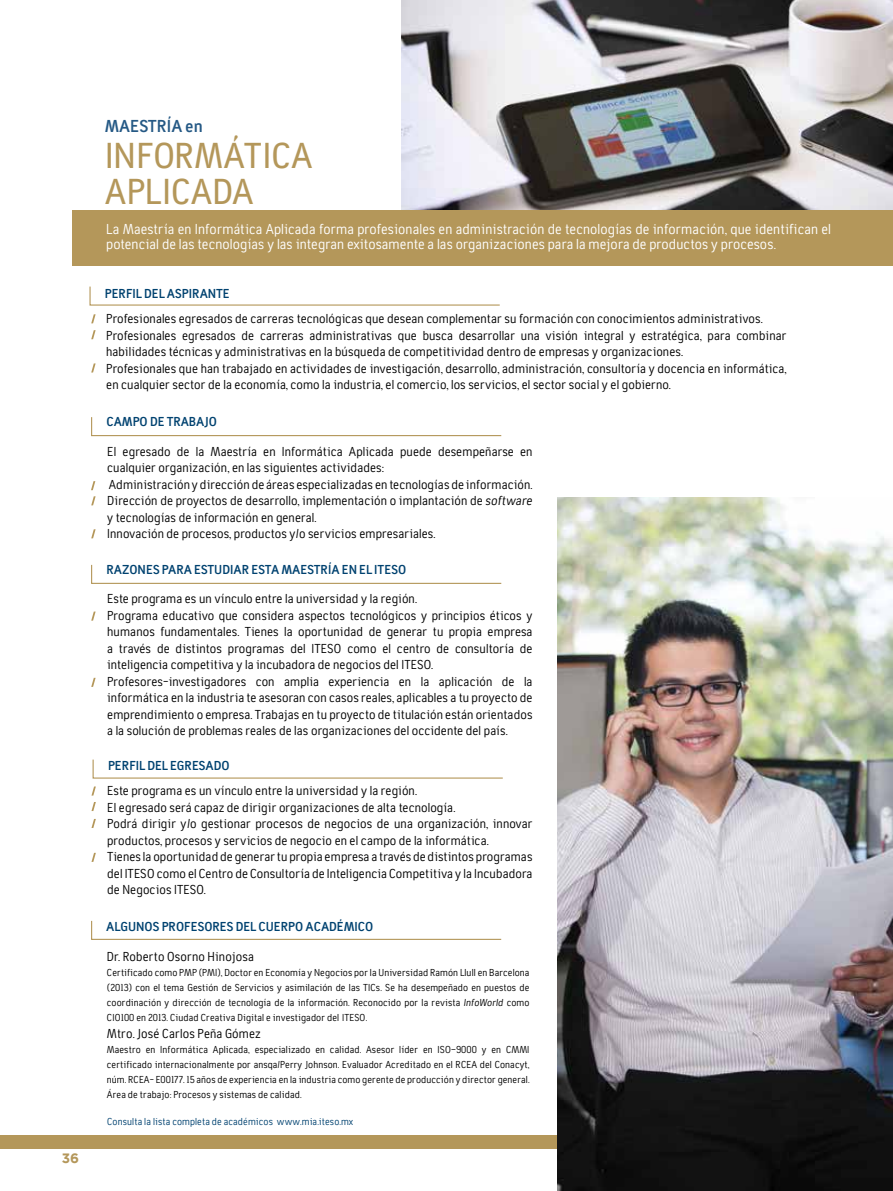
<style>
.page{position:relative;width:893px;height:1191px;background:#fff}
.page>*{position:absolute;margin:0;border:0;box-sizing:border-box;transform-origin:0 0}
.t1{font:500 37.5px/36px "Tempelhof";color:#b4975a}
.t2{font:700 18px "Tempelhof";color:#255985}
.t3{font:15px/15px "Tempelhof";color:#fff}
.t4{font:13.5px/16.5px "Tempelhof";color:#000}
.t5{font:700 13.5px "Tempelhof";color:#004270}
.t6{font:700 13.5px "Gotham";color:#b4975a}
.t7{font:10.5px/15px "Tempelhof";color:#000;text-align:justify}
.t8{font:10.5px "Tempelhof";color:#004270}
.s1{font-style:italic}
</style>
<div class="page">
<div style="left:0;top:1135px;width:740px;height:13px;background:#b4975a"></div>
<img style="left:401px;top:0;width:492px;height:210px">
<div style="left:72px;top:210px;width:821px;height:56px;background:#b4975a"></div>
<svg style="left:89px;top:286px;width:411px;height:20px"></svg>
<svg style="left:91px;top:417px;width:411px;height:20px"></svg>
<svg style="left:91px;top:920px;width:411px;height:20px"></svg>
<img style="left:557px;top:497px;width:336px;height:694px">
<svg style="left:91px;top:564px;width:411px;height:20px"></svg>
<svg style="left:92px;top:759px;width:411px;height:20px"></svg>
<svg style="left:91px;top:314px;width:5px;height:9px"></svg>
<svg style="left:91px;top:330px;width:5px;height:9px"></svg>
<svg style="left:91px;top:363px;width:5px;height:9px"></svg>
<svg style="left:91px;top:481px;width:4px;height:9px"></svg>
<svg style="left:91px;top:496px;width:5px;height:9px"></svg>
<svg style="left:91px;top:529px;width:5px;height:9px"></svg>
<svg style="left:91px;top:611px;width:5px;height:9px"></svg>
<svg style="left:91px;top:678px;width:5px;height:9px"></svg>
<svg style="left:91px;top:786px;width:5px;height:9px"></svg>
<svg style="left:91px;top:802px;width:5px;height:9px"></svg>
<svg style="left:91px;top:819px;width:5px;height:9px"></svg>
<svg style="left:91px;top:853px;width:5px;height:9px"></svg>
<p class="t6" style="left:62px;top:1150px;width:19px">36</p>
<p class="t2" style="left:105px;top:116px;width:100px">MAESTRÍA EN</p>
<p class="t1" style="left:105px;top:138px;width:210px">INFORMÁTICA<br>APLICADA</p>
<p class="t3" style="left:106px;top:222px;width:727px">La Maestría en Informática Aplicada forma profesionales en administración de tecnologías de información, que identifican el potencial de las tecnologías y las integran exitosamente a las organizaciones para la mejora de productos y procesos.</p>
<p class="t5" style="left:105px;top:286px;width:126px">PERFIL DEL ASPIRANTE</p>
<p class="t4" style="left:106px;top:310px;width:682px">Profesionales egresados de carreras tecnológicas que desean complementar su formación con conocimientos administrativos.<br>Profesionales egresados de carreras administrativas que busca desarrollar una visión integral y estratégica, para combinar habilidades técnicas y administrativas en la búsqueda de competitividad dentro de empresas y organizaciones.<br>Profesionales que han trabajado en actividades de investigación, desarrollo, administración, consultoría y docencia en informática, en cualquier sector de la economía, como la industria, el comercio, los servicios, el sector social y el gobierno.</p>
<p class="t5" style="left:107px;top:414px;width:111px">CAMPO DE TRABAJO</p>
<p class="t4" style="left:107px;top:443px;width:427px">El egresado de la Maestría en Informática Aplicada puede desempeñarse en cualquier organización, en las siguientes actividades:<br>Administración y dirección de áreas especializadas en tecnologías de información.<br>Dirección de proyectos de desarrollo, implementación o implantación de <span class="s1">software </span>y tecnologías de información en general.<br>Innovación de procesos, productos y/o servicios empresariales.</p>
<p class="t5" style="left:107px;top:561px;width:17px">RAZONE</p>
<p class="t5" style="left:153px;top:561px;width:254px">S PARA ESTUDIAR ESTA MAESTRÍA EN EL ITESO</p>
<p class="t4" style="left:107px;top:590px;width:427px">Este programa es un vínculo entre la universidad y la región.<br>Programa educativo que considera aspectos tecnológicos y principios éticos y humanos fundamentales. Tienes la oportunidad de generar tu propia empresa a través de distintos programas del ITESO como el centro de consultoría de inteligencia competitiva y la incubadora de negocios del ITESO.<br>Profesores-investigadores con amplia experiencia en la aplicación de la informática en la industria te asesoran con casos reales, aplicables a tu proyecto de emprendimiento o empresa. Trabajas en tu proyecto de titulación están orientados a la solución de problemas reales de las organizaciones del occidente del país.</p>
<p class="t5" style="left:108px;top:758px;width:107px">PERFIL DEL EGRESADO</p>
<p class="t4" style="left:107px;top:782px;width:427px">Este programa es un vínculo entre la universidad y la región.<br>El egresado será capaz de dirigir organizaciones de alta tecnología.<br>Podrá dirigir y/o gestionar procesos de negocios de una organización, innovar productos, procesos y servicios de negocio en el campo de la informática.<br>Tienes la oportunidad de generar tu propia empresa a través de distintos programas del ITESO como el Centro de Consultoría de Inteligencia Competitiva y la Incubadora de Negocios ITESO.</p>
<p class="t5" style="left:106px;top:919px;width:267px">ALGUNOS PROFESORES DEL CUERPO ACADÉMICO</p>
<p class="t4" style="left:107px;top:948px;width:149px">Dr. Roberto Osorno Hinojosa</p>
<p class="t7" style="left:107px;top:965px;width:424px">Certificado como PMP (PMI), Doctor en Economía y Negocios por la Universidad Ramón Llull en Barcelona (2013) con el tema Gestión de Servicios y asimilación de las TICs. Se ha desempeñado en puestos de coordinación y dirección de tecnología de la información. Reconocido por la revista <span class="s1">InfoWorld</span> como CIO100 en 2013. Ciudad Creativa Digital e investigador del ITESO.</p>
<p class="t4" style="left:107px;top:1025px;width:156px">Mtro. José Carlos Peña Gómez</p>
<p class="t7" style="left:107px;top:1042px;width:424px">Maestro en Informática Aplicada, especializado en calidad. Asesor líder en ISO–9000 y en CMMI certificado internacionalmente por ansqa/Perry Johnson. Evaluador Acreditado en el RCEA del Conacyt, núm. RCEA- E00177. 15 años de experiencia en la industria como gerente de producción y director general.<br>Área de trabajo: Procesos y sistemas de calidad.</p>
<p class="t8" style="left:107px;top:1115px;width:248px">Consulta la lista completa de académicos www.mia.iteso.mx</p>
</div>
